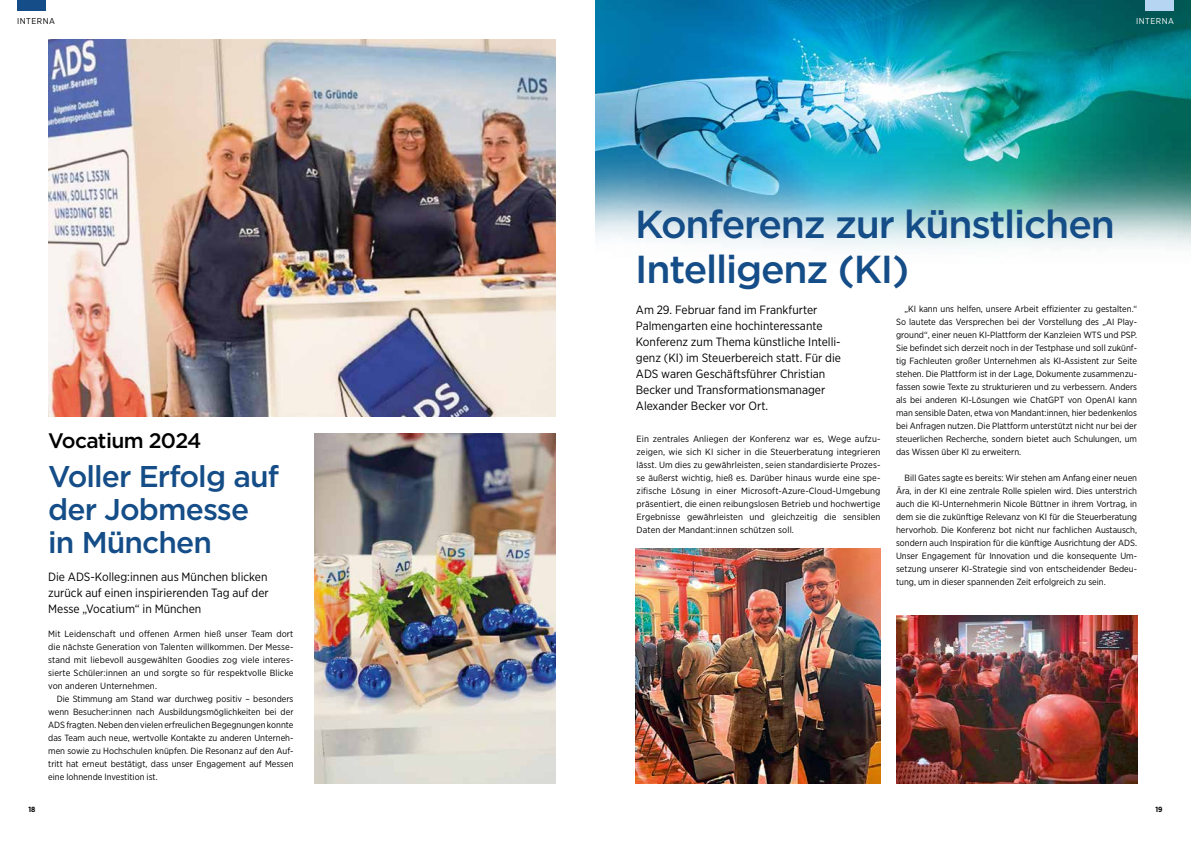
<style>
.page{position:relative;width:1191px;height:842px;background:#fff}
.page>*{position:absolute;margin:0;border:0;box-sizing:border-box;transform-origin:0 0}
.t1{font:500 39px/45px "Gotham";letter-spacing:-.03em;color:#144d87}
.t2{font:500 30px/33px "Gotham";letter-spacing:-.03em;color:#144d87}
.t3{font:500 21px "Gotham";letter-spacing:-.03em;color:#000}
.t4{font:12px/16px "Gotham Narrow";color:#000;text-align:justify}
.t5{font:9px/13px "Gotham Narrow";color:#000;text-align:justify}
.t6{font:8.5px "Gotham Narrow";letter-spacing:.06em;color:#000}
.t7{font:8.5px "Gotham Narrow";letter-spacing:.06em;color:#fff}
.t8{font:700 7.5px "Gotham Narrow";color:#000}
</style>
<div class="page">
<img style="left:595px;top:0;width:596px;height:247px">
<img style="left:48px;top:39px;width:508px;height:377px">
<img style="left:315px;top:434px;width:241px;height:350px">
<img style="left:635px;top:549px;width:245px;height:235px">
<img style="left:896px;top:615px;width:241px;height:169px">
<div style="left:1145px;top:0;width:29px;height:11px;background:#b5d5f2"></div>
<div style="left:17px;top:0;width:29px;height:11px;background:#144d87"></div>
<p class="t6" style="left:17px;top:15px;width:39px">INTERNA</p>
<p class="t7" style="left:1136px;top:15px;width:39px">INTERNA</p>
<h3 class="t3" style="left:48px;top:427px;width:155px">Vocatium 2024</h3>
<h2 class="t2" style="left:48px;top:460px;width:232px">Voller Erfolg auf der Jobmesse in München</h2>
<h3 class="t4" style="left:48px;top:568px;width:222px">Die ADS-Kolleg:innen aus München blicken zurück auf einen inspirierenden Tag auf der Messe „Vocatium“ in München</h3>
<p class="t5" style="left:48px;top:627px;width:247px">Mit Leidenschaft und offenen Armen hieß unser Team dort die nächste Generation von Talenten willkommen. Der Messe&shy;stand mit liebevoll ausgewählten Goodies zog viele interes&shy;sierte Schüler:innen an und sorgte so für respektvolle Blicke von anderen Unternehmen.</p>
<p class="t5" style="left:48px;top:692px;width:247px;text-indent:9px">Die Stimmung am Stand war durchweg positiv – besonders wenn Besucher:innen nach Ausbildungsmöglichkeiten bei der ADS fragten. Neben den vielen erfreulichen Begegnungen konnte das Team auch neue, wertvolle Kontakte zu anderen Unterneh&shy;men sowie zu Hochschulen knüpfen. Die Resonanz auf den Auf&shy;tritt hat erneut bestätigt, dass unser Engagement auf Messen eine lohnende Investition ist.</p>
<h1 class="t1" style="left:635px;top:201px;width:481px">Konferenz zur künstlichen<br>Intelligenz (KI)</h1>
<p class="t4" style="left:636px;top:301px;width:207px;text-align:left">Am 29. Februar fand im Frankfurter Palmengarten eine hochinteressante Konferenz zum Thema künstliche Intelli&shy;genz (KI) im Steuerbereich statt. Für die ADS waren Geschäftsführer Christian Becker und Transformationsmanager Alexander Becker vor Ort.</p>
<p class="t5" style="left:636px;top:432px;width:245px">Ein zentrales Anliegen der Konferenz war es, Wege aufzu&shy;zeigen, wie sich KI sicher in die Steuerberatung integrieren lässt. Um dies zu gewährleisten, seien standardisierte Prozes&shy;se äußerst wichtig, hieß es. Darüber hinaus wurde eine spe&shy;zifische Lösung in einer Microsoft-Azure-Cloud-Umgebung präsentiert, die einen reibungslosen Betrieb und hochwertige Ergebnisse gewährleisten und gleichzeitig die sensiblen Daten der Mandant:innen schützen soll.</p>
<p class="t5" style="left:896px;top:302px;width:242px;text-indent:9px">„KI kann uns helfen, unsere Arbeit effizienter zu gestalten.“ So lautete das Versprechen bei der Vorstellung des „AI Play&shy;ground“, einer neuen KI-Plattform der Kanzleien WTS und PSP.<br>Sie befindet sich derzeit noch in der Testphase und soll zukünf&shy;tig Fachleuten großer Unternehmen als KI-Assistent zur Seite stehen. Die Plattform ist in der Lage, Dokumente zusammenzu&shy;fassen sowie Texte zu strukturieren und zu verbessern. Anders als bei anderen KI-Lösungen wie ChatGPT von OpenAI kann man sensible Daten, etwa von Mandant:innen, hier bedenkenlos bei Anfragen nutzen. Die Plattform unterstützt nicht nur bei der steuerlichen Recherche, sondern bietet auch Schulungen, um das Wissen über KI zu erweitern.</p>
<p class="t5" style="left:896px;top:471px;width:242px;text-indent:9px">Bill Gates sagte es bereits: Wir stehen am Anfang einer neuen Ära, in der KI eine zentrale Rolle spielen wird. Dies unterstrich auch die KI-Unternehmerin Nicole Büttner in ihrem Vortrag, in dem sie die zukünftige Relevanz von KI für die Steuerberatung hervorhob. Die Konferenz bot nicht nur fachlichen Austausch, sondern auch Inspiration für die künftige Ausrichtung der ADS.<br>Unser Engagement für Innovation und die konsequente Um&shy;setzung unserer KI-Strategie sind von entscheidender Bedeu&shy;tung, um in dieser spannenden Zeit erfolgreich zu sein.</p>
<p class="t8" style="left:28px;top:805px;width:9px">18</p>
<p class="t8" style="left:1155px;top:805px;width:9px">19</p>
</div>
